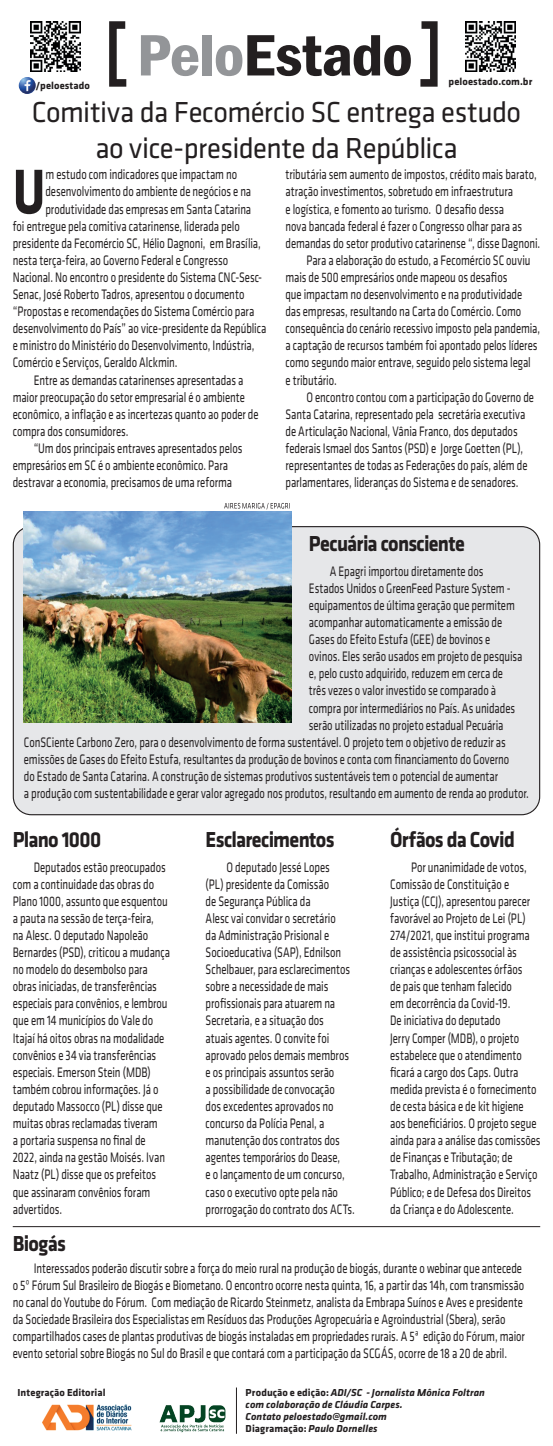
<style>
.page{position:relative;width:553px;height:1446px;background:#fff}
.page>*{position:absolute;margin:0;border:0;box-sizing:border-box;transform-origin:0 0}
.t1{font:700 65.55px "Klavika CH";color:#231f20;scale:.8 1}
.t2{font:600 condensed 60.45px "Franklin Gothic";letter-spacing:-.02em;color:#231f20;scale:1.1 1}
.t3{font:30px/36px "Klavika CH";letter-spacing:-.02em;color:#231f20;text-align:center;scale:.96 1}
.t4{font:700 22.5px "Klavika CH";letter-spacing:-.035em;color:#231f20;scale:.9 1}
.t5{font:14.25px/17.1px "Klavika CH";letter-spacing:-.005em;color:#231f20;scale:.75 1}
.t6{font:italic 700 10.5px/12px "Klavika CH";letter-spacing:.005em;color:#231f20}
.t7{font:700 10.5px "Klavika CH";letter-spacing:.01em;color:#231f20}
.s1{color:#939598}
.s2{font-style:normal}
</style>
<div class="page">
<img style="left:42px;top:1404px;width:90px;height:27px">
<hr style="left:236px;top:1387px;width:1px;height:46px;background:#231f20">
<img style="left:30px;top:21px;width:50px;height:50px">
<img style="left:465px;top:21px;width:50px;height:51px">
<img style="left:19px;top:77px;width:17px;height:17px;border-radius:9px">
<img style="left:159px;top:1405px;width:67px;height:28px">
<svg style="left:420px;top:21px;width:18px;height:66px"></svg>
<svg style="left:109px;top:21px;width:18px;height:66px"></svg>
<div style="left:13px;top:527px;width:526px;height:288px;background:#e6e7e9;border-radius:18px"></div>
<hr style="left:13px;top:1226px;width:527px;height:1px;background:#231f20">
<img style="left:23px;top:512px;width:269px;height:211px">
<svg style="left:224px;top:503px;width:66px;height:6px"></svg>
<h2 class="t2" style="left:137px;top:15px;width:252px"><span class="s1">Pelo</span>Estado</h2>
<h3 class="t3" style="left:32px;top:94px;width:511px">Comitiva da Fecomércio SC entrega estudo ao vice-presidente da República</h3>
<p class="t7" style="left:36px;top:78px;width:56px">/peloestado</p>
<p class="t7" style="left:448px;top:74px;width:85px">peloestado.com.br</p>
<h1 class="t1" style="left:13px;top:144px;width:42px">U</h1>
<p class="t5" style="left:45px;top:166px;width:257px">m estudo com indicadores que impactam no</p>
<p class="t5" style="left:45px;top:183px;width:276px">desenvolvimento do ambiente de negócios e na</p>
<p class="t5" style="left:45px;top:200px;width:276px">produtividade das empresas em Santa Catarina</p>
<p class="t5" style="left:13px;top:217px;width:304px">foi entregue pela comitiva catarinense, liderada pelo</p>
<p class="t5" style="left:13px;top:234px;width:332px">presidente da Fecomércio SC, Hélio Dagnoni, em Brasília,</p>
<p class="t5" style="left:13px;top:251px;width:289px">nesta terça-feira, ao Governo Federal e Congresso</p>
<p class="t5" style="left:13px;top:268px;width:334px">Nacional. No encontro o presidente do Sistema CNC-Sesc-</p>
<p class="t5" style="left:13px;top:285px;width:310px">Senac, José Roberto Tadros, apresentou o documento</p>
<p class="t5" style="left:13px;top:302px;width:323px">“Propostas e recomendações do Sistema Comércio para</p>
<p class="t5" style="left:13px;top:319px;width:340px">desenvolvimento do País” ao vice-presidente da República</p>
<p class="t5" style="left:13px;top:337px;width:324px">e ministro do Ministério do Desenvolvimento, Indústria,</p>
<p class="t5" style="left:13px;top:354px;width:221px">Comércio e Serviços, Geraldo Alckmin.</p>
<p class="t5" style="left:34px;top:371px;width:281px">Entre as demandas catarinenses apresentadas a</p>
<p class="t5" style="left:13px;top:388px;width:311px">maior preocupação do setor empresarial é o ambiente</p>
<p class="t5" style="left:13px;top:405px;width:329px">econômico, a inflação e as incertezas quanto ao poder de</p>
<p class="t5" style="left:13px;top:422px;width:156px">compra dos consumidores.</p>
<p class="t5" style="left:34px;top:439px;width:280px">“Um dos principais entraves apresentados pelos</p>
<p class="t5" style="left:13px;top:456px;width:288px">empresários em SC é o ambiente econômico. Para</p>
<p class="t5" style="left:13px;top:473px;width:294px">destravar a economia, precisamos de uma reforma</p>
<p class="t5" style="left:285px;top:166px;width:336px">tributária sem aumento de impostos, crédito mais barato,</p>
<p class="t5" style="left:285px;top:183px;width:305px">atração investimentos, sobretudo em infraestrutura</p>
<p class="t5" style="left:285px;top:200px;width:293px">e logística, e fomento ao turismo. O desafio dessa</p>
<p class="t5" style="left:285px;top:217px;width:317px">nova bancada federal é fazer o Congresso olhar para as</p>
<p class="t5" style="left:285px;top:234px;width:341px">demandas do setor produtivo catarinense “, disse Dagnoni.</p>
<p class="t5" style="left:306px;top:251px;width:300px">Para a elaboração do estudo, a Fecomércio SC ouviu</p>
<p class="t5" style="left:285px;top:268px;width:297px">mais de 500 empresários onde mapeou os desafios</p>
<p class="t5" style="left:285px;top:285px;width:317px">que impactam no desenvolvimento e na produtividade</p>
<p class="t5" style="left:285px;top:302px;width:316px">das empresas, resultando na Carta do Comércio. Como</p>
<p class="t5" style="left:285px;top:319px;width:341px">consequência do cenário recessivo imposto pela pandemia,</p>
<p class="t5" style="left:285px;top:337px;width:337px">a captação de recursos também foi apontado pelos líderes</p>
<p class="t5" style="left:285px;top:354px;width:329px">como segundo maior entrave, seguido pelo sistema legal</p>
<p class="t5" style="left:285px;top:371px;width:70px">e tributário.</p>
<p class="t5" style="left:306px;top:388px;width:305px">O encontro contou com a participação do Governo de</p>
<p class="t5" style="left:285px;top:405px;width:321px">Santa Catarina, representado pela secretária executiva</p>
<p class="t5" style="left:285px;top:422px;width:311px">de Articulação Nacional, Vânia Franco, dos deputados</p>
<p class="t5" style="left:285px;top:439px;width:318px">federais Ismael dos Santos (PSD) e Jorge Goetten (PL),</p>
<p class="t5" style="left:285px;top:456px;width:324px">representantes de todas as Federações do país, além de</p>
<p class="t5" style="left:285px;top:473px;width:312px">parlamentares, lideranças do Sistema e de senadores.</p>
<h3 class="t4" style="left:309px;top:527px;width:175px">Pecuária consciente</h3>
<p class="t5" style="left:330px;top:562px;width:206px">A Epagri importou diretamente dos</p>
<p class="t5" style="left:309px;top:579px;width:271px">Estados Unidos o GreenFeed Pasture System -</p>
<p class="t5" style="left:309px;top:596px;width:276px">equipamentos de última geração que permitem</p>
<p class="t5" style="left:309px;top:613px;width:259px">acompanhar automaticamente a emissão de</p>
<p class="t5" style="left:309px;top:630px;width:243px">Gases do Efeito Estufa (GEE) de bovinos e</p>
<p class="t5" style="left:309px;top:647px;width:286px">ovinos. Eles serão usados em projeto de pesquisa</p>
<p class="t5" style="left:309px;top:664px;width:260px">e, pelo custo adquirido, reduzem em cerca de</p>
<p class="t5" style="left:309px;top:682px;width:251px">três vezes o valor investido se comparado à</p>
<p class="t5" style="left:309px;top:699px;width:276px">compra por intermediários no País. As unidades</p>
<p class="t5" style="left:309px;top:716px;width:261px">serão utilizadas no projeto estadual Pecuária</p>
<p class="t5" style="left:24px;top:733px;width:644px">ConSCiente Carbono Zero, para o desenvolvimento de forma sustentável. O projeto tem o objetivo de reduzir as</p>
<p class="t5" style="left:24px;top:750px;width:648px">emissões de Gases do Efeito Estufa, resultantes da produção de bovinos e conta com financiamento do Governo</p>
<p class="t5" style="left:24px;top:767px;width:633px">do Estado de Santa Catarina. A construção de sistemas produtivos sustentáveis tem o potencial de aumentar</p>
<p class="t5" style="left:24px;top:784px;width:675px">a produção com sustentabilidade e gerar valor agregado nos produtos, resultando em aumento de renda ao produtor.</p>
<h3 class="t4" style="left:13px;top:823px;width:100px">Plano 1000</h3>
<p class="t5" style="left:13px;top:858px;width:211px;text-indent:21px">Deputados estão preocupados com a continuidade das obras do<br>Plano 1000, assunto que esquentou a pauta na sessão de terça-feira,<br>na Alesc. O deputado Napoleão<br>Bernardes (PSD), criticou a mudança no modelo do desembolso para obras iniciadas, de transferências especiais para convênios, e lembrou que em 14 municípios do Vale do<br>Itajaí há oitos obras na modalidade convênios e 34 via transferências especiais. Emerson Stein (MDB) também cobrou informações. Já o deputado Massocco (PL) disse que muitas obras reclamadas tiveram<br>a portaria suspensa no final de<br>2022, ainda na gestão Moisés. Ivan<br>Naatz (PL) disse que os prefeitos que assinaram convênios foram advertidos.</p>
<h3 class="t4" style="left:13px;top:1227px;width:60px">Biogás</h3>
<h3 class="t4" style="left:206px;top:823px;width:145px">Esclarecimentos</h3>
<p class="t5" style="left:206px;top:858px;width:201px;text-indent:21px">O deputado Jessé Lopes<br>(PL) presidente da Comissão<br>de Segurança Pública da<br>Alesc vai convidar o secretário<br>da Administração Prisional e<br>Socioeducativa (SAP), Ednilson<br>Schelbauer, para esclarecimentos sobre a necessidade de mais profissionais para atuarem na<br>Secretaria, e a situação dos<br>atuais agentes. O convite foi aprovado pelos demais membros e os principais assuntos serão<br>a possibilidade de convocação<br>dos excedentes aprovados no concurso da Polícia Penal, a manutenção dos contratos dos agentes temporários do Dease,<br>e o lançamento de um concurso, caso o executivo opte pela não prorrogação do contrato dos ACTs.</p>
<h3 class="t4" style="left:390px;top:823px;width:140px">Órfãos da Covid</h3>
<p class="t5" style="left:390px;top:858px;width:202px;text-indent:21px">Por unanimidade de votos,<br>Comissão de Constituição e<br>Justiça (CCJ), apresentou parecer favorável ao Projeto de Lei (PL)<br>274/2021, que institui programa de assistência psicossocial às crianças e adolescentes órfãos<br>de pais que tenham falecido<br>em decorrência da Covid-19.<br>De iniciativa do deputado<br>Jerry Comper (MDB), o projeto estabelece que o atendimento ficará a cargo dos Caps. Outra medida prevista é o fornecimento de cesta básica e de kit higiene aos beneficiários. O projeto segue ainda para a análise das comissões de Finanças e Tributação; de<br>Trabalho, Administração e Serviço<br>Público; e de Defesa dos Direitos da Criança e do Adolescente.</p>
<p class="t5" style="left:13px;top:1259px;width:684px;text-indent:21px">Interessados poderão discutir sobre a força do meio rural na produção de biogás, durante o webinar que antecede o 5º Fórum Sul Brasileiro de Biogás e Biometano. O encontro ocorre nesta quinta, 16, a partir das 14h, com transmissão no canal do Youtube do Fórum. Com mediação de Ricardo Steinmetz, analista da Embrapa Suínos e Aves e presidente da Sociedade Brasileira dos Especialistas em Resíduos das Produções Agropecuária e Agroindustrial (Sbera), serão compartilhados cases de plantas produtivas de biogás instaladas em propriedades rurais. A 5ª edição do Fórum, maior evento setorial sobre Biogás no Sul do Brasil e que contará com a participação da SCGÁS, ocorre de 18 a 20 de abril.</p>
<p class="t7" style="left:18px;top:1385px;width:89px">Integração Editorial</p>
<p class="t6" style="left:246px;top:1386px;width:241px"><span class="s2">Produção e edição:</span> ADI/SC - Jornalista Mônica Foltran com colaboração de Cláudia Carpes.<br>Contato peloestado@gmail.com<br><span class="s2">Diagramação:</span> Paulo Dornelles</p>
</div>
